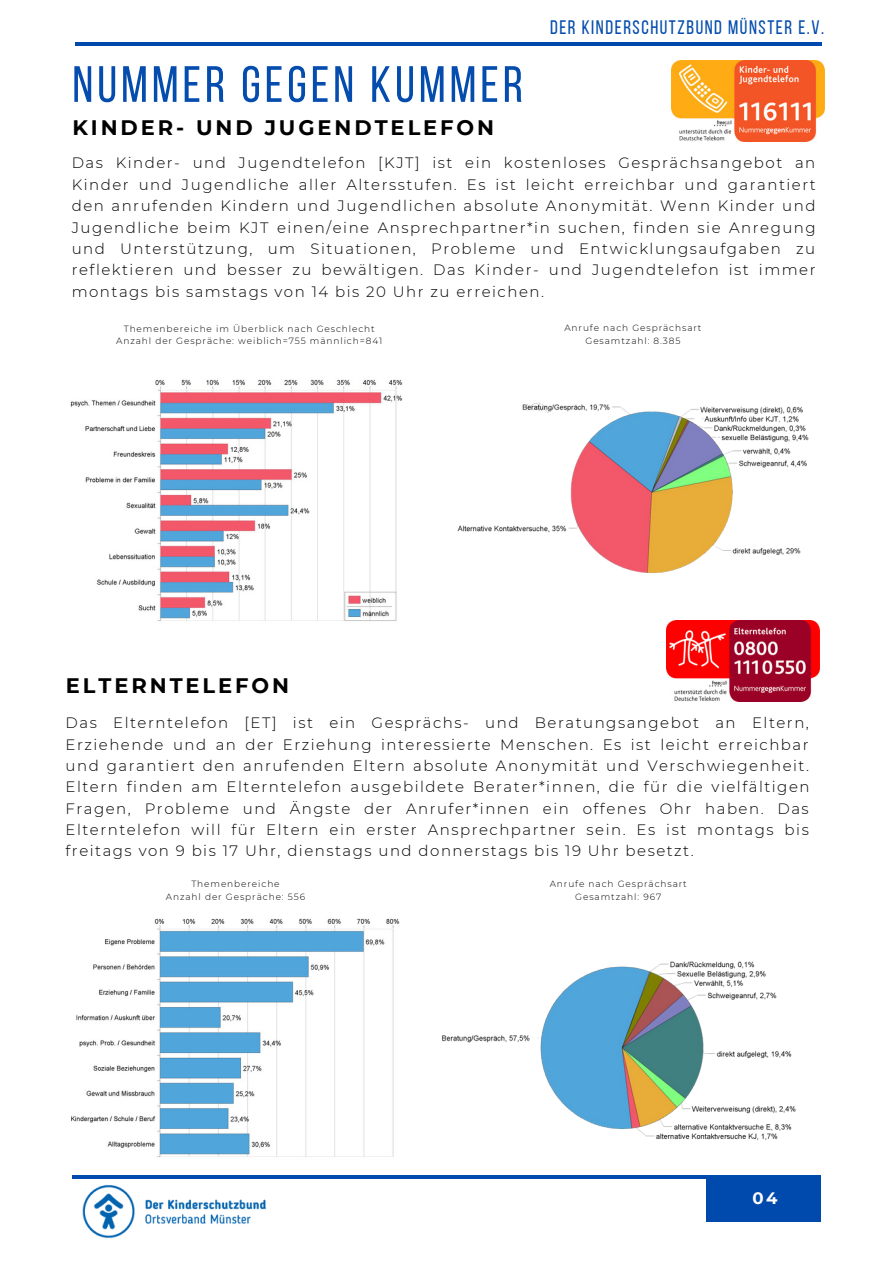
<style>
.page{position:relative;width:893px;height:1264px;background:#fff}
.page>*{position:absolute;margin:0;border:0;box-sizing:border-box;transform-origin:0 0}
.t1{font:51px "Bebas Neue";letter-spacing:.08em;color:#044cae}
.t2{font:700 21px "Montserrat";letter-spacing:.14em;color:#000}
.t3{font:19.5px "Bebas Neue";letter-spacing:.08em;color:#044cae}
.t4{font:700 16.5px "Montserrat";color:#fff}
.t5{font:300 15px/21.3px "Montserrat";letter-spacing:.1em;color:#000;text-align:justify}
.t6{font:300 9px "Montserrat";letter-spacing:.1em;color:#000}
</style>
<div class="page">
<hr style="left:75px;top:42px;width:746px;height:4px;background:#004aad">
<div style="left:706px;top:1175px;width:115px;height:46px;background:#004aad"></div>
<hr style="left:72px;top:1175px;width:747px;height:3px;background:#004aad">
<img style="left:72px;top:1178px;width:208px;height:61px">
<img style="left:671px;top:60px;width:153px;height:81px">
<img style="left:666px;top:623px;width:153px;height:78px">
<img style="left:71px;top:918px;width:329px;height:239px">
<img style="left:457px;top:402px;width:360px;height:222px">
<img style="left:429px;top:961px;width:367px;height:218px">
<img style="left:70px;top:379px;width:333px;height:242px">
<p class="t1" style="left:72px;top:64px;width:452px">NUMMER GEGEN KUMMER</p>
<p class="t2" style="left:72px;top:115px;width:423px">KINDER- UND JUGENDTELEFON</p>
<p class="t3" style="left:550px;top:19px;width:275px">DER KINDERSCHUTZBUND MÜNSTER E.V.</p>
<p class="t5" style="left:72px;top:152px;width:745px">Das Kinder- und Jugendtelefon [KJT] ist ein kostenloses Gesprächsangebot an Kinder und Jugendliche aller Altersstufen. Es ist leicht erreichbar und garantiert den anrufenden Kindern und Jugendlichen absolute Anonymität. Wenn Kinder und Jugendliche beim KJT einen/eine Ansprechpartner*in suchen, finden sie Anregung und Unterstützung, um Situationen, Probleme und Entwicklungsaufgaben zu reflektieren und besser zu bewältigen. Das Kinder- und Jugendtelefon ist immer montags bis samstags von 14 bis 20 Uhr zu erreichen.</p>
<p class="t6" style="left:124px;top:323px;width:252px">Themenbereiche im Überblick nach Geschlecht</p>
<p class="t6" style="left:116px;top:335px;width:267px">Anzahl der Gespräche: weiblich=755 männlich=841</p>
<p class="t6" style="left:564px;top:322px;width:139px">Anrufe nach Gesprächsart</p>
<p class="t6" style="left:585px;top:335px;width:96px">Gesamtzahl: 8.385</p>
<p class="t2" style="left:66px;top:672px;width:225px">ELTERNTELEFON</p>
<p class="t5" style="left:66px;top:712px;width:745px">Das Elterntelefon [ET] ist ein Gesprächs- und Beratungsangebot an Eltern, Erziehende und an der Erziehung interessierte Menschen. Es ist leicht erreichbar und garantiert den anrufenden Eltern absolute Anonymität und Verschwiegenheit.<br>Eltern finden am Elterntelefon ausgebildete Berater*innen, die für die vielfältigen Fragen, Probleme und Ängste der Anrufer*innen ein offenes Ohr haben. Das Elterntelefon will für Eltern ein erster Ansprechpartner sein. Es ist montags bis freitags von 9 bis 17 Uhr, dienstags und donnerstags bis 19 Uhr besetzt.</p>
<p class="t6" style="left:191px;top:878px;width:90px">Themenbereiche</p>
<p class="t6" style="left:166px;top:890px;width:141px">Anzahl der Gespräche: 556</p>
<p class="t6" style="left:549px;top:878px;width:139px">Anrufe nach Gesprächsart</p>
<p class="t6" style="left:575px;top:890px;width:87px">Gesamtzahl: 967</p>
<p class="t4" style="left:752px;top:1188px;width:26px">04</p>
</div>
